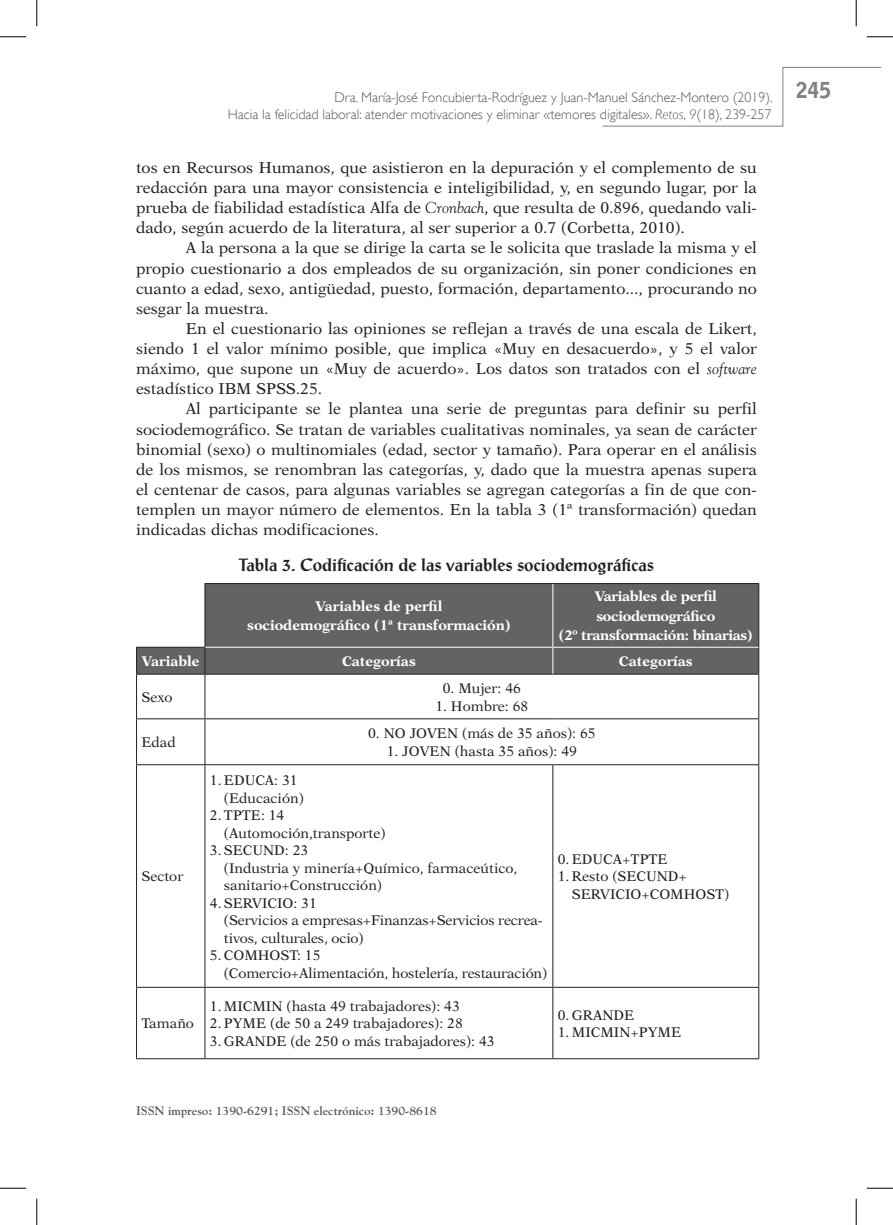
<style>
.page{position:relative;width:893px;height:1225px;background:#fff}
.page>*{position:absolute;margin:0;border:0;box-sizing:border-box;transform-origin:0 0}
.t1{font:900 21.88px "Bell Gothic Std";color:#808285;scale:.95 1}
.Títulos_cuadros_ok{font:700 17.5px "Post Antiqua";color:#231f20}
.Párrafo_normal_ok{font:15.75px/20.1px "New Aster LT Std";color:#231f20;text-align:justify}
.texto_cuadros_intern{font:14px/17.5px "New Aster LT Std";color:#231f20}
.t2{font:300 14px/17.5px "Gill Sans";color:#57585a;text-align:right}
.texto_encabezados{font:700 14px/19.2px "New Aster LT Std";color:#fff;text-align:center}
.texto_encabezados-2{font:700 14px/19.2px "New Aster LT Std";letter-spacing:-.02em;color:#fff;text-align:center}
.t3{font:700 12.25px "Goudy";color:#57585a}
.s1{font-style:italic}
.s2{font-family:"Goudy";font-style:italic}
</style>
<div class="page">
<svg style="left:602px;top:66px;width:278px;height:61px"></svg>
<svg style="left:137px;top:584px;width:621px;height:89px;background:#6f6f72"></svg>
<hr style="left:204px;top:584px;width:1px;height:62px;background:#231f20">
<hr style="left:136px;top:646px;width:69px;height:1px;background:#231f20">
<svg style="left:204px;top:647px;width:1px;height:26px"></svg>
<hr style="left:136px;top:718px;width:69px;height:1px;background:#231f20">
<hr style="left:136px;top:764px;width:69px;height:1px;background:#231f20">
<hr style="left:204px;top:765px;width:1px;height:221px;background:#231f20">
<hr style="left:552px;top:765px;width:1px;height:221px;background:#231f20">
<hr style="left:136px;top:986px;width:69px;height:1px;background:#231f20">
<hr style="left:205px;top:986px;width:347px;height:1px;background:#231f20">
<hr style="left:204px;top:987px;width:1px;height:71px;background:#231f20">
<hr style="left:552px;top:986px;width:206px;height:1px;background:#231f20">
<hr style="left:552px;top:987px;width:1px;height:71px;background:#231f20">
<hr style="left:204px;top:583px;width:348px;height:1px;background:#231f20">
<hr style="left:552px;top:583px;width:206px;height:1px;background:#231f20">
<hr style="left:758px;top:584px;width:1px;height:63px;background:#231f20">
<svg style="left:136px;top:647px;width:1px;height:26px"></svg>
<svg style="left:758px;top:647px;width:1px;height:26px"></svg>
<hr style="left:136px;top:673px;width:69px;height:1px;background:#231f20">
<hr style="left:136px;top:674px;width:1px;height:44px;background:#231f20">
<hr style="left:136px;top:719px;width:1px;height:45px;background:#231f20">
<hr style="left:136px;top:765px;width:1px;height:221px;background:#231f20">
<hr style="left:758px;top:765px;width:1px;height:221px;background:#231f20">
<hr style="left:136px;top:987px;width:1px;height:71px;background:#231f20">
<hr style="left:758px;top:987px;width:1px;height:71px;background:#231f20">
<hr style="left:136px;top:1058px;width:69px;height:1px;background:#231f20">
<hr style="left:205px;top:1058px;width:347px;height:1px;background:#231f20">
<hr style="left:552px;top:1058px;width:206px;height:1px;background:#231f20">
<hr style="left:205px;top:673px;width:347px;height:1px;background:#231f20">
<hr style="left:204px;top:674px;width:1px;height:44px;background:#231f20">
<hr style="left:552px;top:673px;width:206px;height:1px;background:#231f20">
<hr style="left:758px;top:674px;width:1px;height:44px;background:#231f20">
<hr style="left:205px;top:718px;width:347px;height:1px;background:#231f20">
<hr style="left:204px;top:719px;width:1px;height:45px;background:#231f20">
<hr style="left:552px;top:718px;width:206px;height:1px;background:#231f20">
<hr style="left:758px;top:719px;width:1px;height:45px;background:#231f20">
<hr style="left:205px;top:764px;width:347px;height:1px;background:#231f20">
<hr style="left:552px;top:764px;width:206px;height:1px;background:#231f20">
<hr style="left:552px;top:584px;width:1px;height:62px;background:#fff">
<hr style="left:205px;top:646px;width:347px;height:1px;background:#fff">
<hr style="left:552px;top:646px;width:206px;height:1px;background:#fff">
<svg style="left:552px;top:647px;width:1px;height:26px"></svg>
<svg style="left:0;top:36px;width:26px;height:1px"></svg>
<svg style="left:866px;top:36px;width:26px;height:1px"></svg>
<svg style="left:0;top:1187px;width:26px;height:1px"></svg>
<svg style="left:866px;top:1187px;width:26px;height:1px"></svg>
<svg style="left:36px;top:0;width:1px;height:26px"></svg>
<svg style="left:36px;top:1198px;width:1px;height:26px"></svg>
<svg style="left:855px;top:0;width:1px;height:26px"></svg>
<svg style="left:855px;top:1198px;width:1px;height:26px"></svg>
<p class="t2" style="left:228px;top:88px;width:546px">Dra. María-José Foncubierta-Rodríguez y Juan-Manuel Sánchez-Montero (2019).<br>Hacia la felicidad laboral: atender motivaciones y eliminar «temores digitales». <span class="s1">Retos, 9</span>(18), 239-257</p>
<p class="Párrafo_normal_ok" style="left:136px;top:157px;width:622px">tos en Recursos Humanos, que asistieron en la depuración y el complemento de su redacción para una mayor consistencia e inteligibilidad, y, en segundo lugar, por la prueba de fiabilidad estadística Alfa de <span class="s2">Cronbach</span>, que resulta de 0.896, quedando vali&shy;dado, según acuerdo de la literatura, al ser superior a 0.7 (Corbetta, 2010).</p>
<p class="Párrafo_normal_ok" style="left:136px;top:238px;width:622px;text-indent:50px">A la persona a la que se dirige la carta se le solicita que traslade la misma y el propio cuestionario a dos empleados de su organización, sin poner condiciones en cuanto a edad, sexo, antigüedad, puesto, formación, departamento..., procurando no sesgar la muestra.</p>
<p class="Párrafo_normal_ok" style="left:136px;top:318px;width:622px;text-indent:50px">En el cuestionario las opiniones se reflejan a través de una escala de Likert, siendo 1 el valor mínimo posible, que implica «Muy en desacuerdo», y 5 el valor máximo, que supone un «Muy de acuerdo». Los datos son tratados con el <span class="s2">software </span>estadístico IBM SPSS.25.</p>
<p class="Párrafo_normal_ok" style="left:136px;top:399px;width:622px;text-indent:50px">Al participante se le plantea una serie de preguntas para definir su perfil sociodemográfico. Se tratan de variables cualitativas nominales, ya sean de carácter binomial (sexo) o multinomiales (edad, sector y tamaño). Para operar en el análisis de los mismos, se renombran las categorías, y, dado que la muestra apenas supera el centenar de casos, para algunas variables se agregan categorías a fin de que con&shy;templen un mayor número de elementos. En la tabla 3 (1ª transformación) quedan indicadas dichas modificaciones.</p>
<p class="Títulos_cuadros_ok" style="left:239px;top:554px;width:416px">Tabla 3. Codificación de las variables sociodemográficas</p>
<p class="texto_encabezados" style="left:247px;top:596px;width:264px">Variables de perfil<br>sociodemográfico (1ª transformación)</p>
<p class="texto_encabezados-2" style="left:558px;top:587px;width:195px">Variables de perfil sociodemográfico<br>(2º transformación: binarias)</p>
<p class="texto_encabezados" style="left:142px;top:651px;width:59px">Variable</p>
<p class="texto_encabezados" style="left:342px;top:651px;width:75px">Categorías</p>
<p class="texto_encabezados" style="left:618px;top:651px;width:75px">Categorías</p>
<p class="texto_cuadros_intern" style="left:141px;top:688px;width:33px">Sexo</p>
<p class="texto_cuadros_intern" style="left:442px;top:679px;width:80px">0. Mujer: 46</p>
<p class="texto_cuadros_intern" style="left:435px;top:697px;width:94px">1. Hombre: 68</p>
<p class="texto_cuadros_intern" style="left:141px;top:733px;width:36px">Edad</p>
<p class="texto_cuadros_intern" style="left:141px;top:867px;width:43px">Sector</p>
<p class="texto_cuadros_intern" style="left:141px;top:1014px;width:54px">Tamaño</p>
<p class="texto_cuadros_intern" style="left:368px;top:724px;width:229px">0. NO JOVEN (más de 35 años): 65</p>
<p class="texto_cuadros_intern" style="left:386px;top:742px;width:192px">1. JOVEN (hasta 35 años): 49</p>
<p class="texto_cuadros_intern" style="left:210px;top:771px;width:89px">1. EDUCA: 31</p>
<p class="texto_cuadros_intern" style="left:224px;top:789px;width:81px">(Educación)</p>
<p class="texto_cuadros_intern" style="left:210px;top:806px;width:76px">2. TPTE: 14</p>
<p class="texto_cuadros_intern" style="left:224px;top:824px;width:163px">(Automoción,transporte)</p>
<p class="texto_cuadros_intern" style="left:210px;top:841px;width:100px">3. SECUND: 23</p>
<p class="texto_cuadros_intern" style="left:224px;top:859px;width:295px">(Industria y minería+Químico, farmaceútico, sanitario+Construcción)</p>
<p class="texto_cuadros_intern" style="left:210px;top:894px;width:108px">4. SERVICIO: 31</p>
<p class="texto_cuadros_intern" style="left:224px;top:911px;width:320px">(Servicios a empresas+Finanzas+Servicios recrea&shy;tivos, culturales, ocio)</p>
<p class="texto_cuadros_intern" style="left:210px;top:946px;width:112px">5. COMHOST: 15</p>
<p class="texto_cuadros_intern" style="left:224px;top:964px;width:324px">(Comercio+Alimentación, hostelería, restauración)</p>
<p class="texto_cuadros_intern" style="left:210px;top:997px;width:251px">1. MICMIN (hasta 49 trabajadores): 43</p>
<p class="texto_cuadros_intern" style="left:210px;top:1014px;width:254px">2. PYME (de 50 a 249 trabajadores): 28</p>
<p class="texto_cuadros_intern" style="left:210px;top:1032px;width:286px">3. GRANDE (de 250 o más trabajadores): 43</p>
<p class="texto_cuadros_intern" style="left:557px;top:850px;width:111px">0. EDUCA+TPTE</p>
<p class="texto_cuadros_intern" style="left:571px;top:867px;width:159px;text-indent:-14px">1. Resto (SECUND+<br>SERVICIO+COMHOST)</p>
<p class="texto_cuadros_intern" style="left:557px;top:1006px;width:78px">0. GRANDE</p>
<p class="texto_cuadros_intern" style="left:557px;top:1023px;width:125px">1. MICMIN+PYME</p>
<p class="t3" style="left:136px;top:1102px;width:302px">ISSN impreso: 1390-6291; ISSN electrónico: 1390-8618</p>
<h1 class="t1" style="left:795px;top:77px;width:38px">245</h1>
</div>
